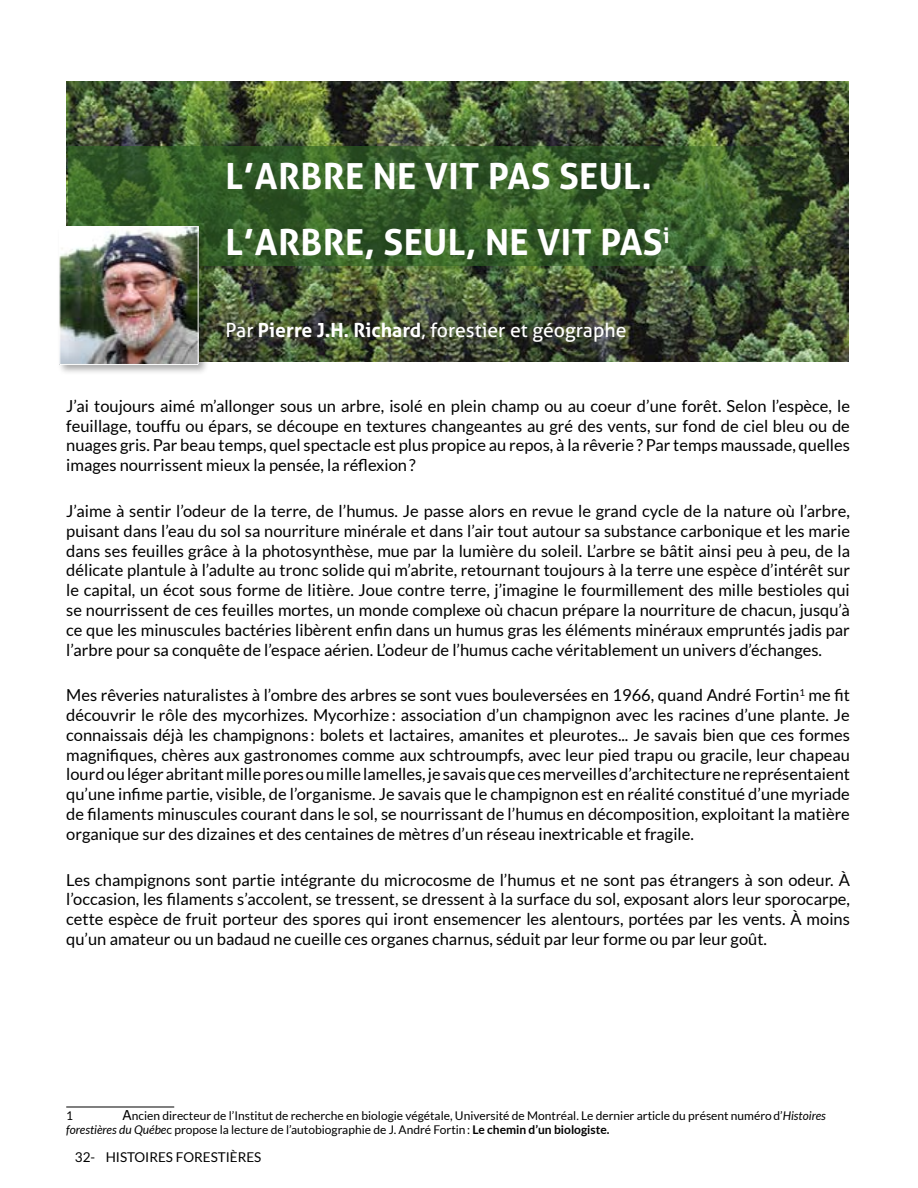
<style>
.page{position:relative;width:918px;height:1188px;background:#fff}
.page>*{position:absolute;margin:0;border:0;box-sizing:border-box;transform-origin:0 0}
.t1{font:700 36px/66px "Aller";letter-spacing:.01em;color:#fff}
.t2{font:19.5px "Aller";color:#fff}
.t3{font:16.5px/19.8px "Lato";color:#000;text-align:justify}
.t4{font:13.5px "Lato";color:#000}
.t5{font:12px/13.5px "Lato";color:#000}
.s1{font-weight:700}
.s2{font-family:"Verdana";font-size:13.5px}
.s3{font-style:italic}
</style>
<div class="page">
<img style="left:66px;top:81px;width:782px;height:280px">
<svg style="left:68px;top:146px;width:780px;height:120px;background:#395e2a"></svg>
<hr style="left:66px;top:1107px;width:108px;height:1px;background:#000">
<div style="left:57px;top:224px;width:152px;height:151px;background:#000;opacity:.35"></div>
<img style="left:61px;top:228px;width:136px;height:135px">
<div style="left:59px;top:226px;width:140px;height:139px;border:1px solid #fff"></div>
<h1 class="t1" style="left:226px;top:143px;width:446px">L’ARBRE NE VIT PAS SEUL.<br>L’ARBRE, SEUL, NE VIT PAS<sup>i</sup></h1>
<p class="t2" style="left:226px;top:318px;width:403px">Par <span class="s1">Pierre J.H. Richard</span>, forestier et géographe</p>
<p class="t3" style="left:66px;top:396px;width:785px">J’ai toujours aimé m’allonger sous un arbre, isolé en plein champ ou au coeur d’une forêt. Selon l’espèce, le feuillage, touffu ou épars, se découpe en textures changeantes au gré des vents, sur fond de ciel bleu ou de nuages gris. Par beau temps, quel spectacle est plus propice au repos, à la rêverie? Par temps maussade, quelles images nourrissent mieux la pensée, la réflexion?</p>
<p class="t3" style="left:66px;top:501px;width:785px">J’aime à sentir l’odeur de la terre, de l’humus. Je passe alors en revue le grand cycle de la nature où l’arbre, puisant dans l’eau du sol sa nourriture minérale et dans l’air tout autour sa substance carbonique et les marie dans ses feuilles grâce à la photosynthèse, mue par la lumière du soleil. L’arbre se bâtit ainsi peu à peu, de la délicate plantule à l’adulte au tronc solide qui m’abrite, retournant toujours à la terre une espèce d’intérêt sur le capital, un écot sous forme de litière. Joue contre terre, j’imagine le fourmillement des mille bestioles qui se nourrissent de ces feuilles mortes, un monde complexe où chacun prépare la nourriture de chacun, jusqu’à ce que les minuscules bactéries libèrent enfin dans un humus gras les éléments minéraux empruntés jadis par l’arbre pour sa conquête de l’espace aérien. L’odeur de l’humus cache véritablement un univers d’échanges.</p>
<p class="t3" style="left:66px;top:685px;width:785px">Mes rêveries naturalistes à l’ombre des arbres se sont vues bouleversées en 1966, quand André Fortin<sup>1</sup> me fit découvrir le rôle des mycorhizes. Mycorhize: association d’un champignon avec les racines d’une plante. Je connaissais déjà les champignons : bolets et lactaires, amanites et pleurotes... Je savais bien que ces formes magnifiques, chères aux gastronomes comme aux schtroumpfs, avec leur pied trapu ou gracile, leur chapeau lourd ou léger abritant mille pores ou mille lamelles, je savais que ces merveilles d’architecture ne représentaient qu’une infime partie, visible, de l’organisme. Je savais que le champignon est en réalité constitué d’une myriade de filaments minuscules courant dans le sol, se nourrissant de l’humus en décomposition, exploitant la matière organique sur des dizaines et des centaines de mètres d’un réseau inextricable et fragile.</p>
<p class="t3" style="left:66px;top:870px;width:785px">Les champignons sont partie intégrante du microcosme de l’humus et ne sont pas étrangers à son odeur. À l’occasion, les filaments s’accolent, se tressent, se dressent à la surface du sol, exposant alors leur sporocarpe, cette espèce de fruit porteur des spores qui iront ensemencer les alentours, portées par les vents. À moins qu’un amateur ou un badaud ne cueille ces organes charnus, séduit par leur forme ou par leur goût.</p>
<p class="t5" style="left:66px;top:1109px;width:761px;text-indent:56px"><span class="s2">A</span>ncien directeur de l’Institut de recherche en biologie végétale, Université de Montréal. Le dernier article du présent numérod’<span class="s3">Histoires forestières du Québe</span>c propose la lecture de l’autobiographie de J. André Fortin: <span class="s1">Le chemin d’un biologiste.</span></p>
<p class="t4" style="left:75px;top:1149px;width:188px">32- HISTOIRES FORESTIÈRES</p>
<p class="t5" style="left:66px;top:1109px;width:8px">1</p>
</div>
